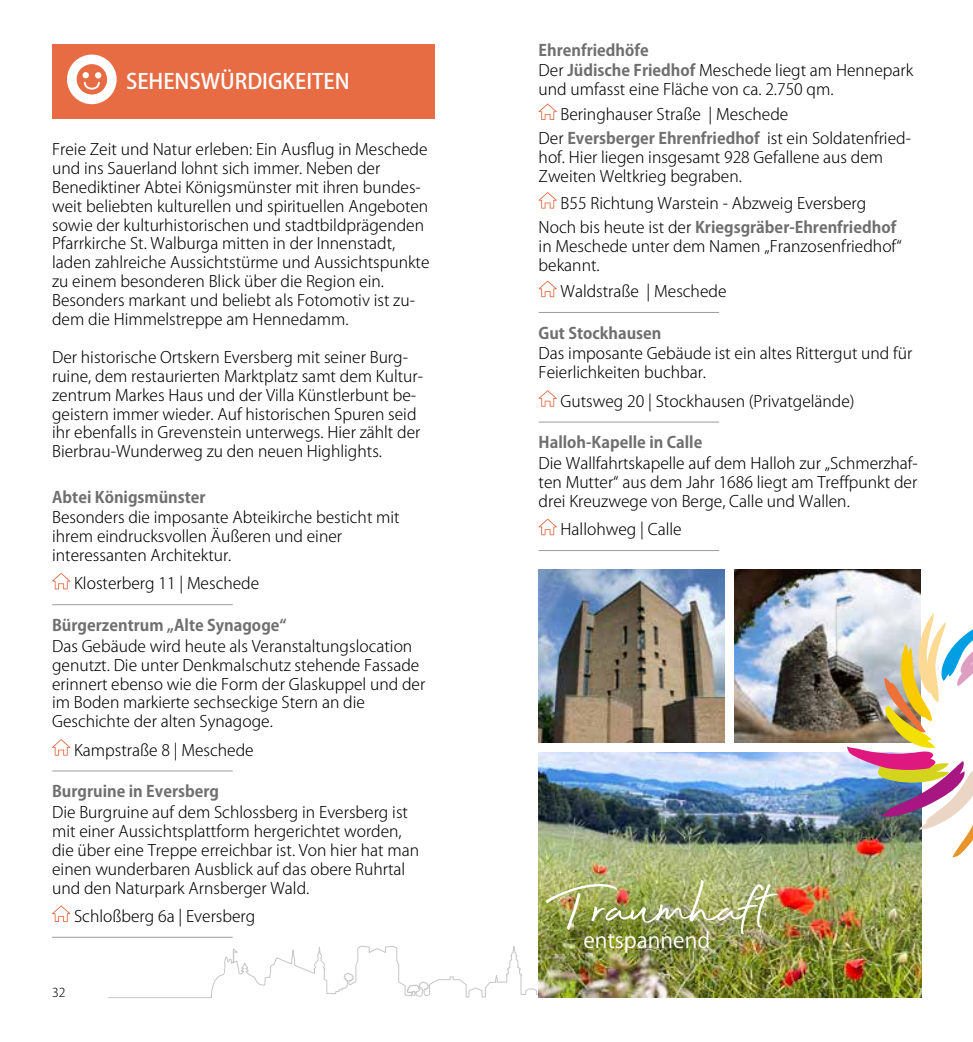
<style>
.page{position:relative;width:973px;height:1042px;background:#fff}
.page>*{position:absolute;margin:0;border:0;box-sizing:border-box;transform-origin:0 0}
.t1{font:73.5px "Beyond Infinity";color:#fff}
.t2{font:21.18px "Koz Go Pro";color:#fff}
.t3{font:500 21px "Koz Go Pro";color:#fff}
.t4{font:300 15.75px/18.9px "Koz Go Pro";color:#000}
.t5{font:700 15.75px/20.7px "Koz Go Pro";color:#706f6f}
.t6{font:300 12.25px "Koz Go Pro";color:#000}
.s1{font-weight:300;color:#000}
.s2{font-weight:700;color:#706f6f}
</style>
<div class="page">
<svg style="left:108px;top:936px;width:759px;height:63px"></svg>
<div style="left:52px;top:45px;width:382px;height:74px;background:#e76c44"></div>
<div style="left:67px;top:55px;width:50px;height:49px;background:#fff;border-radius:50%"></div>
<svg style="left:76px;top:63px;width:33px;height:32px"></svg>
<svg style="left:52px;top:573px;width:18px;height:16px"></svg>
<hr style="left:52px;top:604px;width:181px;height:1px;background:#9d9d9c">
<svg style="left:52px;top:739px;width:18px;height:16px"></svg>
<hr style="left:52px;top:770px;width:181px;height:1px;background:#9d9d9c">
<svg style="left:52px;top:905px;width:18px;height:17px"></svg>
<hr style="left:52px;top:937px;width:181px;height:1px;background:#9d9d9c">
<svg style="left:538px;top:103px;width:18px;height:17px"></svg>
<svg style="left:538px;top:192px;width:18px;height:17px"></svg>
<svg style="left:538px;top:281px;width:18px;height:16px"></svg>
<hr style="left:538px;top:312px;width:181px;height:1px;background:#9d9d9c">
<svg style="left:538px;top:390px;width:18px;height:17px"></svg>
<hr style="left:538px;top:422px;width:181px;height:1px;background:#9d9d9c">
<svg style="left:538px;top:519px;width:18px;height:16px"></svg>
<hr style="left:538px;top:550px;width:181px;height:1px;background:#9d9d9c">
<img style="left:538px;top:753px;width:383px;height:244px">
<img style="left:538px;top:569px;width:186px;height:174px">
<img style="left:734px;top:569px;width:186px;height:174px">
<img style="left:845px;top:610px;width:127px;height:261px">
<h3 class="t3" style="left:126px;top:68px;width:225px">SEHENSWÜRDIGKEITEN</h3>
<p class="t4" style="left:52px;top:140px;width:379px">Freie Zeit und Natur erleben: Ein Ausflug in Meschede und ins Sauerland lohnt sich immer. Neben der Benediktiner Abtei Königsmünster mit ihren bundes&shy;weit beliebten kulturellen und spirituellen Angeboten sowie der kulturhistorischen und stadtbildprägenden Pfarrkirche St. Walburga mitten in der Innenstadt, laden zahlreiche Aussichtstürme und Aussichtspunkte zu einem besonderen Blick über die Region ein.<br>Besonders markant und beliebt als Fotomotiv ist zu&shy;dem die Himmelstreppe am Hennedamm.</p>
<p class="t4" style="left:52px;top:348px;width:372px">Der historische Ortskern Eversberg mit seiner Burg&shy;ruine, dem restaurierten Marktplatz samt dem Kultur&shy;zentrum Markes Haus und der Villa Künstlerbunt be&shy;geistern immer wieder. Auf historischen Spuren seid ihr ebenfalls in Grevenstein unterwegs. Hier zählt der Bierbrau-Wunderweg zu den neuen Highlights.</p>
<p class="t5" style="left:52px;top:487px;width:155px">Abtei Königsmünster</p>
<p class="t4" style="left:52px;top:508px;width:349px">Besonders die imposante Abteikirche besticht mit ihrem eindrucksvollen Äußeren und einer interessanten Architektur.</p>
<p class="t4" style="left:74px;top:574px;width:187px">Klosterberg 11 | Meschede</p>
<p class="t5" style="left:52px;top:616px;width:236px">Bürgerzentrum „Alte Synagoge“</p>
<p class="t4" style="left:52px;top:636px;width:374px">Das Gebäude wird heute als Veranstaltungslocation genutzt. Die unter Denkmalschutz stehende Fassade erinnert ebenso wie die Form der Glaskuppel und der im Boden markierte sechseckige Stern an die Geschichte der alten Synagoge.</p>
<p class="t4" style="left:74px;top:740px;width:181px">Kampstraße 8 | Meschede</p>
<p class="t5" style="left:52px;top:782px;width:168px">Burgruine in Eversberg</p>
<p class="t4" style="left:52px;top:803px;width:368px">Die Burgruine auf dem Schlossberg in Eversberg ist mit einer Aussichtsplattform hergerichtet worden, die über eine Treppe erreichbar ist. Von hier hat man einen wunderbaren Ausblick auf das obere Ruhrtal und den Naturpark Arnsberger Wald.</p>
<p class="t4" style="left:74px;top:907px;width:183px">Schloßberg 6a | Eversberg</p>
<p class="t6" style="left:52px;top:985px;width:15px">32</p>
<p class="t5" style="left:538px;top:40px;width:376px">Ehrenfriedhöfe<br><span class="s1">Der</span> Jüdische Friedhof <span class="s1">Meschede liegt am Hennepark</span></p>
<p class="t4" style="left:538px;top:80px;width:296px">und umfasst eine Fläche von ca. 2.750 qm.</p>
<p class="t4" style="left:560px;top:105px;width:229px">Beringhauser Straße | Meschede</p>
<p class="t5" style="left:538px;top:129px;width:374px"><span class="s1">Der</span> Eversberger Ehrenfriedhof <span class="s1">ist ein Soldatenfried-</span></p>
<p class="t4" style="left:538px;top:148px;width:346px">hof. Hier liegen insgesamt 928 Gefallene aus dem<br>Zweiten Weltkrieg begraben.</p>
<p class="t4" style="left:538px;top:191px;width:359px;line-height:24.2px;text-align:center">B55 Richtung Warstein - Abzweig Eversberg<br>Noch bis heute ist der <span class="s2">Kriegsgräber-Ehrenfriedhof</span></p>
<p class="t4" style="left:538px;top:236px;width:364px">in Meschede unter dem Namen „Franzosenfriedhof“ bekannt.</p>
<p class="t4" style="left:560px;top:282px;width:167px">Waldstraße | Meschede</p>
<p class="t5" style="left:538px;top:324px;width:124px">Gut Stockhausen</p>
<p class="t4" style="left:538px;top:344px;width:375px">Das imposante Gebäude ist ein altes Rittergut und für<br>Feierlichkeiten buchbar.</p>
<p class="t4" style="left:560px;top:392px;width:295px">Gutsweg 20 | Stockhausen (Privatgelände)</p>
<p class="t5" style="left:538px;top:433px;width:165px">Halloh-Kapelle in Calle</p>
<p class="t4" style="left:538px;top:454px;width:381px;text-align:justify">Die Wallfahrtskapelle auf dem Halloh zur „Schmerzhaf&shy;ten Mutter“ aus dem Jahr 1686 liegt am Treffpunkt der drei Kreuzwege von Berge, Calle und Wallen.</p>
<p class="t4" style="left:560px;top:520px;width:122px">Hallohweg | Calle</p>
<h1 class="t1" style="left:548px;top:870px;width:222px">Traumhaft</h1>
<h2 class="t2" style="left:583px;top:926px;width:128px">entspannend</h2>
</div>
